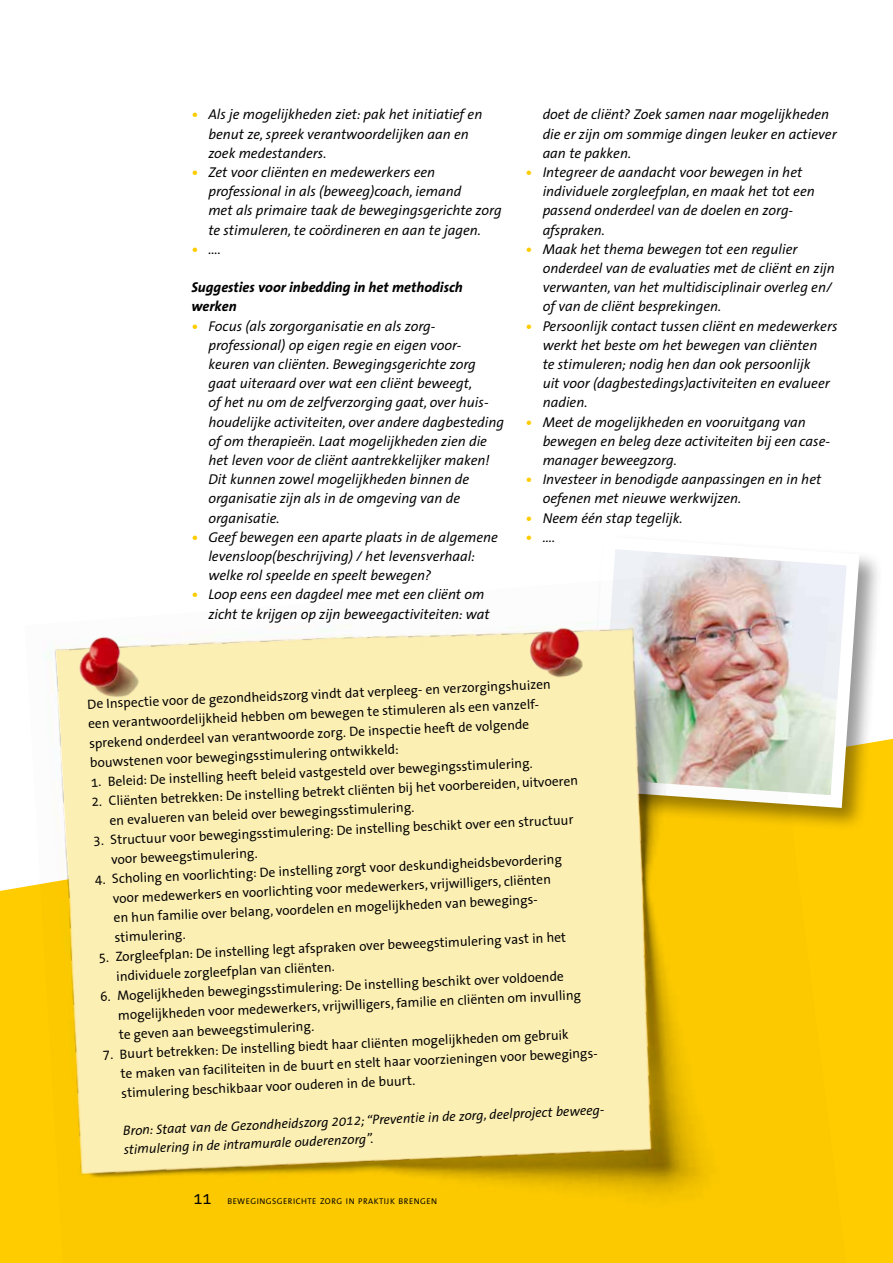
<style>
.page{position:relative;width:893px;height:1263px;background:#fff}
.page>*{position:absolute;margin:0;border:0;box-sizing:border-box;transform-origin:0 0}
.t1{font:italic 14.25px/19.2px "The Sans Office";color:#000}
.t2{font:italic 700 14.25px/19.2px "The Sans Office";color:#000}
.t3{font:13.5px/19.4px "The Sans Office";color:#000}
.t4{font:italic 13.5px/17.7px "The Sans Office";color:#000}
.t5{font:8.4px "The Sans Office";letter-spacing:.055em;color:#000}
.s1{font-weight:700;font-style:normal;color:#fc0}
.s2{font-size:16.5px}
</style>
<div class="page">
<svg style="left:0;top:738px;width:893px;height:525px;background:#ffd11b"></svg>
<div style="left:583px;top:533px;width:300px;height:299px;background:#000;opacity:.4"></div>
<svg style="left:583px;top:533px;width:283px;height:281px"></svg>
<img style="left:583px;top:569px;width:263px;height:694px">
<img style="left:25px;top:572px;width:722px;height:691px">
<img style="left:45px;top:581px;width:614px;height:175px">
<img style="left:45px;top:581px;width:611px;height:118px">
<p class="t1" style="left:208px;top:106px;width:276px;text-indent:-17px"><span class="s1">•</span> Als je mogelijkheden ziet: pak het initiatief en benut ze, spreek verantwoordelijken aan en zoek medestanders.</p>
<p class="t1" style="left:208px;top:163px;width:295px;text-indent:-17px"><span class="s1">•</span> Zet voor cliënten en medewerkers een professional in als (beweeg)coach, iemand<br>met als primaire taak de bewegingsgerichte zorg te stimuleren, te coördineren en aan te jagen.</p>
<p class="t1" style="left:191px;top:240px;width:31px"><span class="s1">•</span> ….</p>
<p class="t2" style="left:191px;top:278px;width:273px">Suggesties voor inbedding in het methodisch werken</p>
<p class="t1" style="left:208px;top:317px;width:297px;text-indent:-17px"><span class="s1">•</span> Focus (als zorgorganisatie en als zorg&shy;professional) op eigen regie en eigen voor&shy;keuren van cliënten. Bewegingsgerichte zorg gaat uiteraard over wat een cliënt beweegt,<br>of het nu om de zelfverzorging gaat, over huis&shy;houdelijke activiteiten, over andere dagbesteding of om therapieën. Laat mogelijkheden zien die het leven voor de cliënt aantrekkelijker maken!<br>Dit kunnen zowel mogelijkheden binnen de organisatie zijn als in de omgeving van de organisatie.</p>
<p class="t1" style="left:208px;top:528px;width:291px;text-indent:-17px"><span class="s1">•</span> Geef bewegen een aparte plaats in de algemene levensloop(beschrijving) / het levensverhaal: welke rol speelde en speelt bewegen?</p>
<p class="t1" style="left:208px;top:586px;width:283px;text-indent:-17px"><span class="s1">•</span> Loop eens een dagdeel mee met een cliënt om zicht te krijgen op zijn beweegactiviteiten: wat</p>
<p class="t1" style="left:543px;top:106px;width:295px">doet de cliënt? Zoek samen naar mogelijkheden die er zijn om sommige dingen leuker en actiever aan te pakken.</p>
<p class="t1" style="left:543px;top:163px;width:274px;text-indent:-17px"><span class="s1">•</span> Integreer de aandacht voor bewegen in het individuele zorgleefplan, en maak het tot een passend onderdeel van de doelen en zorg&shy;afspraken.</p>
<p class="t1" style="left:543px;top:240px;width:294px;text-indent:-17px"><span class="s1">•</span> Maak het thema bewegen tot een regulier onderdeel van de evaluaties met de cliënt en zijn verwanten, van het multidisciplinair overleg en/ of van de cliënt besprekingen.</p>
<p class="t1" style="left:543px;top:317px;width:296px;text-indent:-17px"><span class="s1">•</span> Persoonlijk contact tussen cliënt en medewerkers werkt het beste om het bewegen van cliënten<br>te stimuleren; nodig hen dan ook persoonlijk<br>uit voor (dagbestedings)activiteiten en evalueer nadien.</p>
<p class="t1" style="left:543px;top:413px;width:289px;text-indent:-17px"><span class="s1">•</span> Meet de mogelijkheden en vooruitgang van bewegen en beleg deze activiteiten bij een case&shy;manager beweegzorg.</p>
<p class="t1" style="left:543px;top:470px;width:280px;text-indent:-17px"><span class="s1">•</span> Investeer in benodigde aanpassingen en in het oefenen met nieuwe werkwijzen.</p>
<p class="t1" style="left:526px;top:509px;width:158px"><span class="s1">•</span> Neem één stap tegelijk.</p>
<p class="t1" style="left:526px;top:528px;width:31px"><span class="s1">•</span> ….</p>
<p class="t3" style="left:87px;top:697px;width:466px;rotate:-3deg">De Inspectie voor de gezondheidszorg vindt dat verpleeg- en verzorgingshuizen een verantwoordelijkheid hebben om bewegen te stimuleren als een vanzelf&shy;sprekend onderdeel van verantwoorde zorg. De inspectie heeft de volgende bouwstenen voor bewegingsstimulering ontwikkeld:</p>
<p class="t3" style="left:90px;top:775px;width:444px;rotate:-3deg">1. Beleid: De instelling heeft beleid vastgesteld over bewegingsstimulering.</p>
<p class="t3" style="left:108px;top:794px;width:472px;line-height:18.9px;text-indent:-17px;rotate:-3deg">2. Cliënten betrekken: De instelling betrekt cliënten bij het voorbereiden, uitvoeren en evalueren van beleid over bewegingsstimulering.</p>
<p class="t3" style="left:110px;top:833px;width:465px;line-height:18.3px;text-indent:-17px;rotate:-3deg">3. Structuur voor bewegingsstimulering: De instelling beschikt over een structuur voor beweegstimulering.</p>
<p class="t3" style="left:111px;top:872px;width:452px;text-indent:-16px;rotate:-3deg">4. Scholing en voorlichting: De instelling zorgt voor deskundigheidsbevordering voor medewerkers en voorlichting voor medewerkers, vrijwilligers, cliënten en hun familie over belang, voordelen en mogelijkheden van bewegings&shy;stimulering.</p>
<p class="t3" style="left:115px;top:950px;width:453px;line-height:18.6px;text-indent:-17px;rotate:-3deg">5. Zorgleefplan: De instelling legt afspraken over beweegstimulering vast in het individuele zorgleefplan van cliënten.</p>
<p class="t3" style="left:117px;top:988px;width:465px;text-indent:-17px;rotate:-3deg">6. Mogelijkheden bewegingsstimulering: De instelling beschikt over voldoende mogelijkheden voor medewerkers, vrijwilligers, familie en cliënten om invulling</p>
<p class="t3" style="left:118px;top:1026px;width:197px;rotate:-3deg">te geven aan beweegstimulering.</p>
<p class="t3" style="left:119px;top:1047px;width:481px;text-indent:-17px;rotate:-3deg">7. Buurt betrekken: De instelling biedt haar cliënten mogelijkheden om gebruik<br>te maken van faciliteiten in de buurt en stelt haar voorzieningen voor bewegings&shy;stimulering beschikbaar voor ouderen in de buurt.</p>
<p class="t4" style="left:123px;top:1124px;width:486px;rotate:-3deg">Bron: Staat van de Gezondheidszorg 2012; “Preventie in de zorg, deelproject beweeg&shy;stimulering in de intramurale ouderenzorg”.</p>
<p class="t5" style="left:193px;top:1197px;width:245px"><span class="s2">11</span> BEWEGINGSGERICHTE ZORG IN PRAKTIJK BRENGEN</p>
</div>
